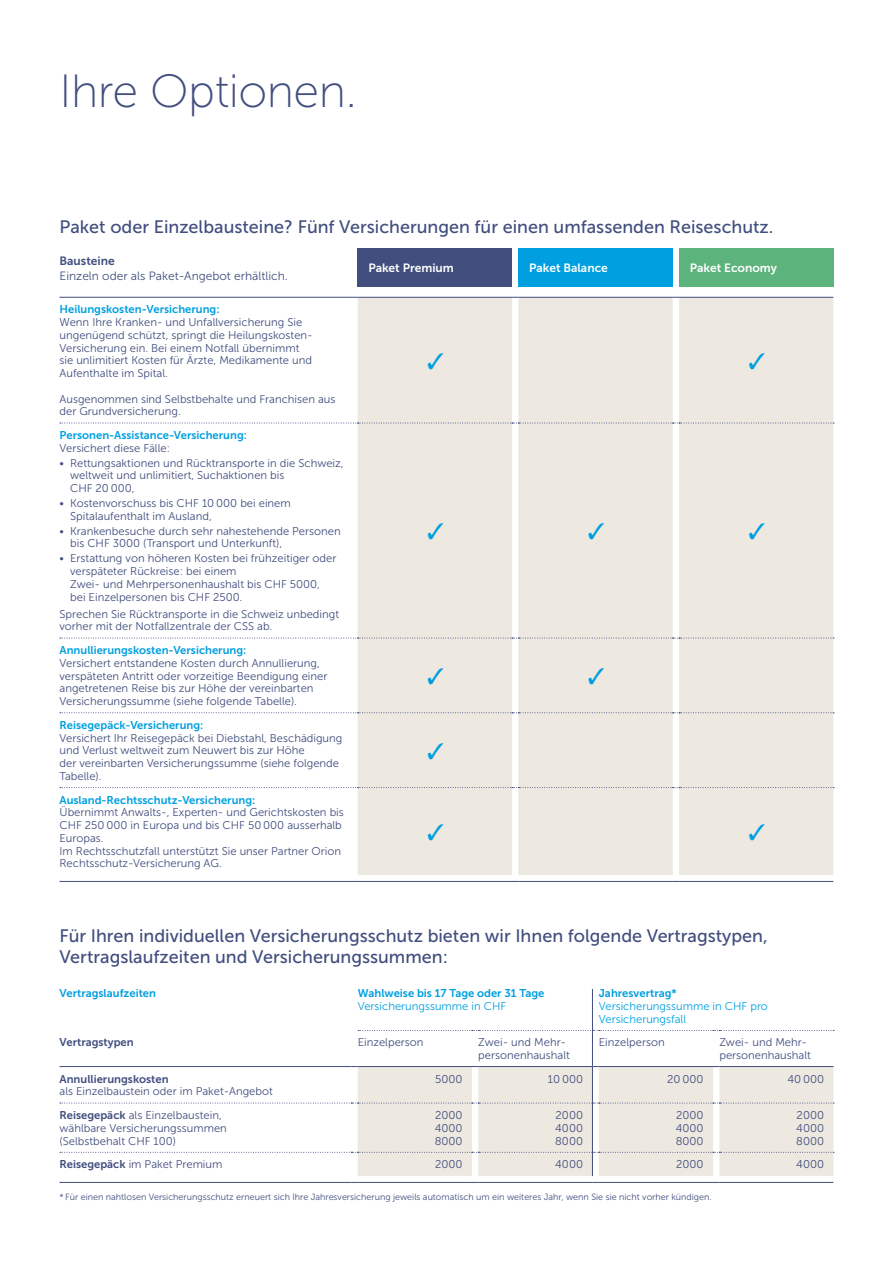
<style>
.page{position:relative;width:893px;height:1263px;background:#fff}
.page>*{position:absolute;margin:0;border:0;box-sizing:border-box;transform-origin:0 0}
.t1{font:46.5px "Museo Sans 100";letter-spacing:-.01em;color:#414e7e}
.t2{font:18px/21px "Museo Sans 500";color:#414e7e}
.t3{font:12px "Museo Sans 300";color:#414e7e}
.t4{font:12px "Museo Sans 700";color:#fff}
.t5{font:12px "Museo Sans 700";color:#414e7e}
.t6{font:11.25px/12.8px "Museo Sans 300";color:#414e7e}
.t7{font:11.25px "Museo Sans 700";color:#009fe0}
.t8{font:11.25px/12.8px "Museo Sans 300";color:#009fe0}
.t9{font:11.25px "Museo Sans 700";color:#414e7e}
.t10{font:9px "Museo Sans 300";color:#414e7e}
.s1{font-family:"Museo Sans 700"}
</style>
<div class="page">
<div style="left:358px;top:249px;width:154px;height:38px;background:#414e7e"></div>
<div style="left:518px;top:249px;width:155px;height:38px;background:#009fe0"></div>
<div style="left:679px;top:249px;width:154px;height:38px;background:#5cb37c"></div>
<div style="left:358px;top:298px;width:475px;height:577px;background:#ede8e0"></div>
<hr style="left:60px;top:297px;width:298px;height:1px;background:#414e7e">
<hr style="left:358px;top:297px;width:154px;height:1px;background:#414e7e">
<hr style="left:518px;top:297px;width:155px;height:1px;background:#414e7e">
<hr style="left:679px;top:297px;width:154px;height:1px;background:#414e7e">
<hr style="left:60px;top:881px;width:298px;height:1px;background:#414e7e">
<hr style="left:358px;top:881px;width:154px;height:1px;background:#414e7e">
<hr style="left:518px;top:881px;width:155px;height:1px;background:#414e7e">
<hr style="left:679px;top:881px;width:154px;height:1px;background:#414e7e">
<svg style="left:60px;top:423px;width:774px;height:1px"></svg>
<svg style="left:60px;top:638px;width:774px;height:1px"></svg>
<svg style="left:60px;top:712px;width:774px;height:1px"></svg>
<svg style="left:60px;top:787px;width:774px;height:1px"></svg>
<div style="left:358px;top:1067px;width:475px;height:85px;background:#ede8e0"></div>
<svg style="left:60px;top:1103px;width:774px;height:1px"></svg>
<hr style="left:60px;top:1182px;width:291px;height:1px;background:#414e7e">
<hr style="left:358px;top:1182px;width:114px;height:1px;background:#414e7e">
<hr style="left:478px;top:1182px;width:114px;height:1px;background:#414e7e">
<hr style="left:599px;top:1182px;width:114px;height:1px;background:#414e7e">
<hr style="left:719px;top:1182px;width:114px;height:1px;background:#414e7e">
<hr style="left:592px;top:1031px;width:1px;height:35px;background:#414e7e">
<hr style="left:592px;top:1067px;width:1px;height:36px;background:#414e7e">
<hr style="left:592px;top:1103px;width:1px;height:49px;background:#414e7e">
<svg style="left:60px;top:1152px;width:774px;height:24px"></svg>
<hr style="left:592px;top:989px;width:1px;height:41px;background:#414e7e">
<svg style="left:358px;top:1030px;width:476px;height:1px"></svg>
<hr style="left:60px;top:1066px;width:291px;height:1px;background:#414e7e">
<hr style="left:358px;top:1066px;width:114px;height:1px;background:#414e7e">
<hr style="left:478px;top:1066px;width:114px;height:1px;background:#414e7e">
<hr style="left:599px;top:1066px;width:114px;height:1px;background:#414e7e">
<hr style="left:719px;top:1066px;width:114px;height:1px;background:#414e7e">
<svg style="left:428px;top:353px;width:15px;height:16px"></svg>
<svg style="left:749px;top:353px;width:16px;height:16px"></svg>
<svg style="left:428px;top:523px;width:15px;height:16px"></svg>
<svg style="left:589px;top:523px;width:15px;height:16px"></svg>
<svg style="left:749px;top:523px;width:15px;height:16px"></svg>
<svg style="left:428px;top:668px;width:15px;height:16px"></svg>
<svg style="left:589px;top:668px;width:15px;height:16px"></svg>
<svg style="left:428px;top:743px;width:15px;height:16px"></svg>
<svg style="left:428px;top:824px;width:15px;height:16px"></svg>
<svg style="left:749px;top:824px;width:16px;height:16px"></svg>
<h1 class="t1" style="left:60px;top:66px;width:299px">Ihre Optionen.</h1>
<h2 class="t2" style="left:60px;top:216px;width:715px">Paket oder Einzelbausteine? Fünf Versicherungen für einen umfassenden Reiseschutz.</h2>
<p class="t5" style="left:60px;top:254px;width:57px">Bausteine</p>
<p class="t3" style="left:60px;top:269px;width:230px">Einzeln oder als Paket-Angebot erhältlich.</p>
<p class="t4" style="left:368px;top:261px;width:87px">Paket Premium</p>
<p class="t4" style="left:529px;top:261px;width:80px">Paket Balance</p>
<p class="t4" style="left:690px;top:261px;width:89px">Paket Economy</p>
<p class="t7" style="left:60px;top:303px;width:162px">Heilungskosten-Versicherung:</p>
<p class="t6" style="left:60px;top:316px;width:255px">Wenn Ihre Kranken- und Unfallversicherung Sie ungenügend schützt, springt die Heilungskosten-Versicherung ein. Bei einem Notfall übernimmt sie unlimitiert Kosten für Ärzte, Medikamente und Aufenthalte im Spital.</p>
<p class="t6" style="left:60px;top:392px;width:277px">Ausgenommen sind Selbstbehalte und Franchisen aus der Grundversicherung.</p>
<p class="t7" style="left:60px;top:429px;width:189px">Personen-Assistance-Versicherung:</p>
<p class="t6" style="left:60px;top:442px;width:112px">Versichert diese Fälle:</p>
<p class="t6" style="left:70px;top:457px;width:275px;text-indent:-11px">• Rettungsaktionen und Rücktransporte in die Schweiz, weltweit und unlimitiert, Suchaktionen bis<br>CHF 20 000,</p>
<p class="t6" style="left:70px;top:497px;width:222px;text-indent:-11px">• Kostenvorschuss bis CHF 10 000 bei einem<br>Spitalaufenthalt im Ausland,</p>
<p class="t6" style="left:70px;top:525px;width:272px;text-indent:-11px">• Krankenbesuche durch sehr nahestehende Personen bis CHF 3000 (Transport und Unterkunft),</p>
<p class="t6" style="left:70px;top:552px;width:268px;text-indent:-11px">• Erstattung von höheren Kosten bei frühzeitiger oder verspäteter Rückreise: bei einem<br>Zwei- und Mehrpersonenhaushalt bis CHF 5000, bei Einzelpersonen bis CHF 2500.</p>
<p class="t6" style="left:60px;top:607px;width:281px">Sprechen Sie Rücktransporte in die Schweiz unbedingt vorher mit der Notfallzentrale der CSS ab.</p>
<p class="t7" style="left:60px;top:644px;width:188px">Annullierungskosten-Versicherung:</p>
<p class="t6" style="left:60px;top:657px;width:269px">Versichert entstandene Kosten durch Annullierung, verspäteten Antritt oder vorzeitige Beendigung einer angetretenen Reise bis zur Höhe der vereinbarten Versicherungssumme (siehe folgende Tabelle).</p>
<p class="t7" style="left:60px;top:719px;width:145px">Reisegepäck-Versicherung:</p>
<p class="t6" style="left:60px;top:731px;width:284px">Versichert Ihr Reisegepäck bei Diebstahl, Beschädigung und Verlust weltweit zum Neuwert bis zur Höhe<br>der vereinbarten Versicherungssumme (siehe folgende Tabelle).</p>
<p class="t7" style="left:60px;top:793px;width:197px">Ausland-Rechtsschutz-Versicherung:</p>
<p class="t6" style="left:60px;top:806px;width:286px">Übernimmt Anwalts-, Experten- und Gerichtskosten bis CHF 250 000 in Europa und bis CHF 50 000 ausserhalb Europas.<br>Im Rechtsschutzfall unterstützt Sie unser Partner Orion Rechtsschutz-Versicherung AG.</p>
<h2 class="t2" style="left:59px;top:925px;width:710px">Für Ihren individuellen Versicherungsschutz bieten wir Ihnen folgende Vertragstypen,<br>Vertragslaufzeiten und Versicherungssummen:</h2>
<p class="t7" style="left:60px;top:987px;width:98px">Vertragslaufzeiten</p>
<p class="t7" style="left:358px;top:987px;width:188px">Wahlweise bis 17 Tage oder 31 Tage</p>
<p class="t8" style="left:358px;top:1000px;width:150px">Versicherungssumme in CHF</p>
<p class="t7" style="left:599px;top:987px;width:79px">Jahresvertrag*</p>
<p class="t8" style="left:599px;top:1000px;width:171px">Versicherungssumme in CHF pro<br>Versicherungsfall</p>
<p class="t9" style="left:60px;top:1036px;width:76px">Vertragstypen</p>
<p class="t6" style="left:358px;top:1036px;width:67px">Einzelperson</p>
<p class="t6" style="left:478px;top:1036px;width:93px">Zwei- und Mehr&shy;personenhaushalt</p>
<p class="t6" style="left:599px;top:1036px;width:67px">Einzelperson</p>
<p class="t6" style="left:719px;top:1036px;width:93px">Zwei- und Mehr&shy;personenhaushalt</p>
<p class="t9" style="left:60px;top:1072px;width:111px">Annullierungskosten</p>
<p class="t6" style="left:60px;top:1085px;width:215px">als Einzelbaustein oder im Paket-Angebot</p>
<p class="t6" style="left:435px;top:1072px;width:29px">5000</p>
<p class="t6" style="left:548px;top:1072px;width:37px">10 000</p>
<p class="t6" style="left:667px;top:1072px;width:38px">20 000</p>
<p class="t6" style="left:787px;top:1072px;width:38px">40 000</p>
<p class="t6" style="left:60px;top:1109px;width:169px"><span class="s1">Reisegepäck</span> als Einzelbaustein, wählbare Versicherungssummen (Selbstbehalt CHF 100)</p>
<p class="t6" style="left:435px;top:1109px;width:29px;text-align:justify">2000<br>4000<br>8000</p>
<p class="t6" style="left:555px;top:1109px;width:29px;text-align:justify">2000<br>4000<br>8000</p>
<p class="t6" style="left:676px;top:1109px;width:29px;text-align:justify">2000<br>4000<br>8000</p>
<p class="t6" style="left:796px;top:1109px;width:29px;text-align:justify">2000<br>4000<br>8000</p>
<p class="t6" style="left:60px;top:1158px;width:164px"><span class="s1">Reisegepäck</span> im Paket Premium</p>
<p class="t6" style="left:435px;top:1158px;width:29px">2000</p>
<p class="t6" style="left:555px;top:1158px;width:29px">4000</p>
<p class="t6" style="left:676px;top:1158px;width:29px">2000</p>
<p class="t6" style="left:796px;top:1158px;width:29px">4000</p>
<p class="t10" style="left:60px;top:1192px;width:654px">* Für einen nahtlosen Versicherungsschutz erneuert sich Ihre Jahresversicherung jeweils automatisch um ein weiteres Jahr, wenn Sie sie nicht vorher kündigen.</p>
</div>
